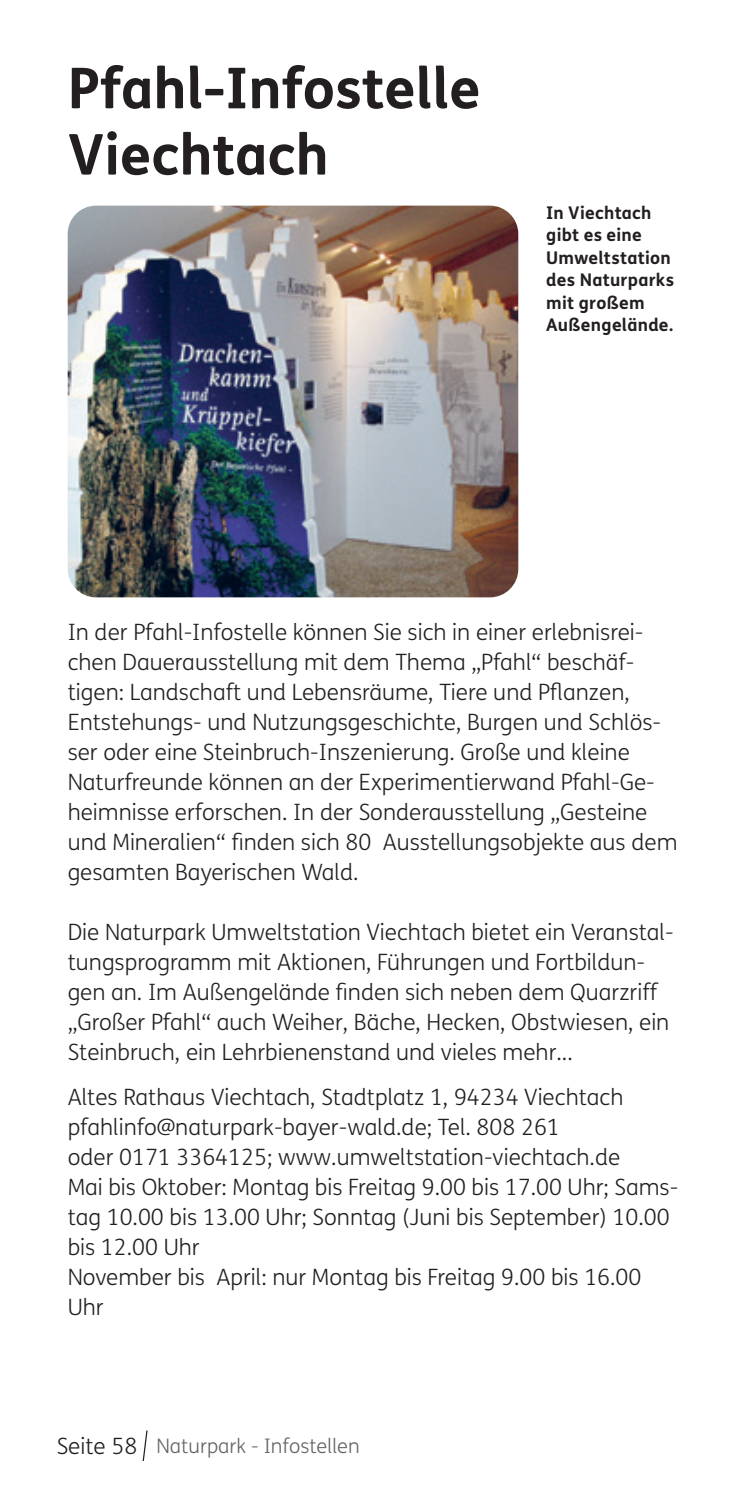
<style>
.page{position:relative;width:745px;height:1489px;background:#fff}
.page>*{position:absolute;margin:0;border:0;box-sizing:border-box;transform-origin:0 0}
.t1{font:700 56.25px/66.2px "FS Me";color:#231f20}
.t2{font:300 22.5px/30px "FS Me";color:#231f20}
.t3{font:300 20px "FS Me";color:#636366}
.t4{font:700 17.5px/22.5px "FS Me";letter-spacing:.015em;color:#231f20}
.s1{font-size:22.5px;color:#231f20}
</style>
<div class="page">
<svg style="left:142px;top:1430px;width:6px;height:31px"></svg>
<img style="left:68px;top:206px;width:450px;height:391px">
<h1 class="t1" style="left:68px;top:52px;width:414px">Pfahl-Infostelle<br>Viechtach</h1>
<p class="t4" style="left:546px;top:200px;width:129px">In Viechtach gibt es eine<br>Umweltstation des Naturparks mit großem<br>Außengelände.</p>
<p class="t2" style="left:68px;top:616px;width:611px">In der Pfahl-Infostelle können Sie sich in einer erlebnisrei&shy;chen Dauerausstellung mit dem Thema „Pfahl“ beschäf&shy;tigen: Landschaft und Lebensräume, Tiere und Pflanzen, Entstehungs- und Nutzungsgeschichte, Burgen und Schlös&shy;ser oder eine Steinbruch-Inszenierung. Große und kleine Naturfreunde können an der Experimentierwand Pfahl-Ge&shy;heimnisse erforschen. In der Sonderausstellung „Gesteine und Mineralien“ finden sich 80 Ausstellungsobjekte aus dem gesamten Bayerischen Wald.</p>
<p class="t2" style="left:68px;top:916px;width:607px">Die Naturpark Umweltstation Viechtach bietet ein Veranstal&shy;tungsprogramm mit Aktionen, Führungen und Fortbildun&shy;gen an. Im Außengelände finden sich neben dem Quarzriff „Großer Pfahl“ auch Weiher, Bäche, Hecken, Obstwiesen, ein Steinbruch, ein Lehrbienenstand und vieles mehr...</p>
<p class="t2" style="left:68px;top:1081px;width:611px">Altes Rathaus Viechtach, Stadtplatz 1, 94234 Viechtach pfahlinfo@naturpark-bayer-wald.de; Tel. 808 261<br>oder 0171 3364125; www.umweltstation-viechtach.de<br>Mai bis Oktober: Montag bis Freitag 9.00 bis 17.00 Uhr; Sams&shy;tag 10.00 bis 13.00 Uhr; Sonntag (Juni bis September) 10.00 bis 12.00 Uhr<br>November bis April: nur Montag bis Freitag 9.00 bis 16.00<br>Uhr</p>
<p class="t3" style="left:57px;top:1432px;width:304px"><span class="s1">Seite 58</span> Naturpark - Infostellen</p>
</div>
